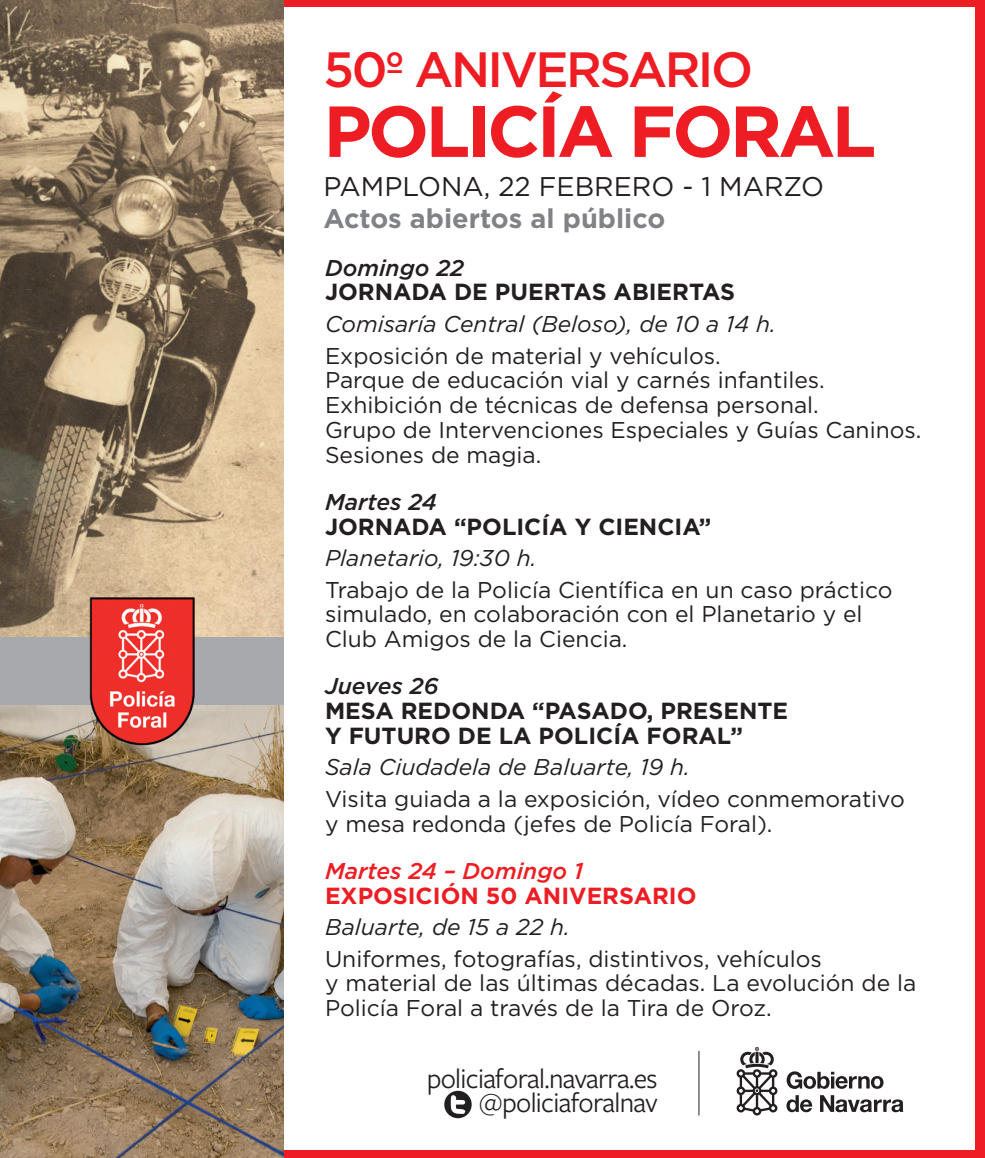
<style>
.page{position:relative;width:985px;height:1158px;background:#ee1d23}
.page>*{position:absolute;margin:0;border:0;box-sizing:border-box;transform-origin:0 0}
.t1{font:700 72px "Gotham";letter-spacing:-.05em;color:#ee1d23}
.t2{font:500 49.5px "Gotham";letter-spacing:-.05em;color:#ee1d23}
.t3{font:28.57px/23.6px "Freight Sans";letter-spacing:-.025em;color:#231f20;text-align:right}
.t4{font:27px "Gotham";color:#231f20}
.t5{font:700 27px "Gotham";color:#808285}
.t6{font:700 23.4px/24.8px "Gotham";color:#231f20}
.t7{font:700 23.4px "Gotham";color:#ee1d23}
.t8{font:22.72px/24.8px "Gotham";color:#231f20}
.t9{font:italic 22.72px "Gotham";color:#231f20}
.t10{font:italic 500 22.72px "Gotham";color:#231f20}
.t11{font:italic 500 22.72px "Gotham";color:#ee1d23}
</style>
<div class="page">
<div style="left:283px;top:8px;width:692px;height:1142px;background:#fff"></div>
<img style="left:0;top:705px;width:283px;height:453px">
<div style="left:444px;top:1090px;width:28px;height:28px;background:#231f20;border-radius:50%"></div>
<svg style="left:450px;top:1093px;width:18px;height:21px"></svg>
<hr style="left:698px;top:1051px;width:1px;height:64px;background:#231f20">
<svg style="left:736px;top:1047px;width:41px;height:68px"></svg>
<svg style="left:786px;top:1071px;width:97px;height:18px"></svg>
<svg style="left:786px;top:1095px;width:26px;height:17px"></svg>
<svg style="left:820px;top:1095px;width:83px;height:17px"></svg>
<img style="left:0;top:0;width:283px;height:636px">
<div style="left:0;top:637px;width:283px;height:68px;background:#a8a9ad"></div>
<img style="left:87px;top:594px;width:109px;height:153px">
<h2 class="t2" style="left:323px;top:37px;width:431px">50º ANIVERSARIO</h2>
<h1 class="t1" style="left:323px;top:84px;width:554px">POLICÍA FORAL</h1>
<p class="t4" style="left:323px;top:169px;width:502px">PAMPLONA, 22 FEBRERO - 1 MARZO</p>
<p class="t5" style="left:323px;top:201px;width:343px">Actos abiertos al público</p>
<p class="t10" style="left:325px;top:253px;width:141px">Domingo 22</p>
<p class="t6" style="left:325px;top:280px;width:412px">JORNADA DE PUERTAS ABIERTAS</p>
<p class="t9" style="left:325px;top:309px;width:452px">Comisaría Central (Beloso), de 10 a 14 h.</p>
<p class="t8" style="left:325px;top:342px;width:598px">Exposición de material y vehículos.<br>Parque de educación vial y carnés infantiles.<br>Exhibición de técnicas de defensa personal.<br>Grupo de Intervenciones Especiales y Guías Caninos.<br>Sesiones de magia.</p>
<p class="t10" style="left:325px;top:487px;width:113px">Martes 24</p>
<p class="t6" style="left:325px;top:514px;width:388px">JORNADA “POLICÍA Y CIENCIA”</p>
<p class="t9" style="left:325px;top:543px;width:213px">Planetario, 19:30 h.</p>
<p class="t8" style="left:325px;top:576px;width:569px">Trabajo de la Policía Científica en un caso práctico simulado, en colaboración con el Planetario y el<br>Club Amigos de la Ciencia.</p>
<p class="t10" style="left:325px;top:671px;width:115px">Jueves 26</p>
<p class="t6" style="left:325px;top:698px;width:465px">MESA REDONDA “PASADO, PRESENTE<br>Y FUTURO DE LA POLICÍA FORAL”</p>
<p class="t9" style="left:325px;top:753px;width:367px">Sala Ciudadela de Baluarte, 19 h.</p>
<p class="t8" style="left:325px;top:786px;width:581px">Visita guiada a la exposición, vídeo conmemorativo y mesa redonda (jefes de Policía Foral).</p>
<p class="t11" style="left:325px;top:856px;width:260px">Martes 24 – Domingo 1</p>
<p class="t7" style="left:325px;top:880px;width:373px">EXPOSICIÓN 50 ANIVERSARIO</p>
<p class="t9" style="left:325px;top:912px;width:247px">Baluarte, de 15 a 22 h.</p>
<p class="t8" style="left:325px;top:945px;width:593px">Uniformes, fotografías, distintivos, vehículos<br>y material de las últimas décadas. La evolución de la<br>Policía Foral a través de la Tira de Oroz.</p>
<p class="t3" style="left:427px;top:1067px;width:232px">policiaforal.navarra.es @policiaforalnav</p>
</div>
